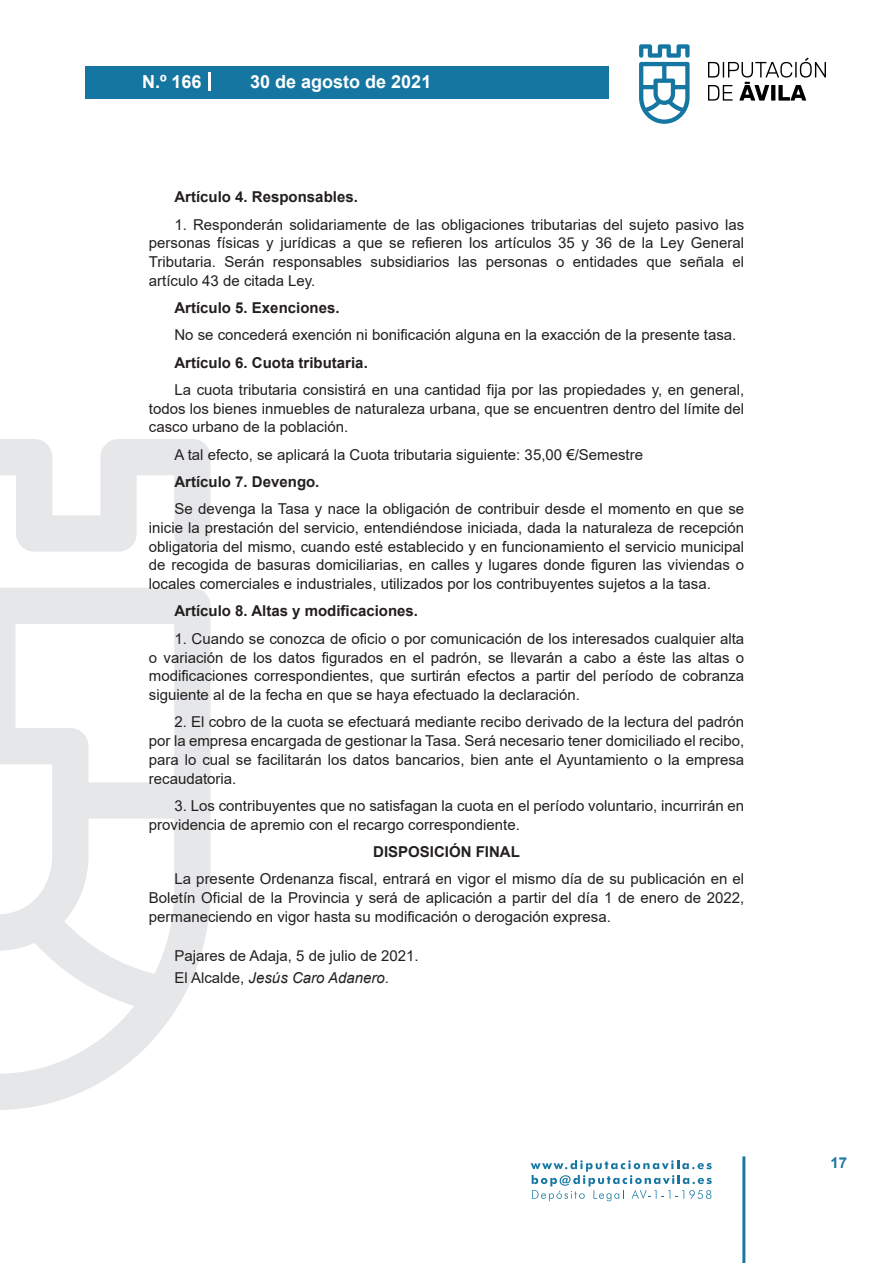
<style>
.page{position:relative;width:893px;height:1263px;background:#fff}
.page>*{position:absolute;margin:0;border:0;box-sizing:border-box;transform-origin:0 0}
.t1{font:700 18px "Arial";color:#fff}
.t2{font:15px/18.8px "Arial";color:#231f20;text-align:justify}
.t3{font:700 15px "Arial";color:#231f20}
.t4{font:700 15px "Arial";color:#1d76a4}
.s1{font-style:italic}
</style>
<div class="page">
<svg style="left:531px;top:1160px;width:181px;height:41px"></svg>
<div style="left:85px;top:66px;width:523px;height:33px;background:#1676a2"></div>
<svg style="left:639px;top:44px;width:51px;height:80px"></svg>
<svg style="left:708px;top:58px;width:118px;height:43px"></svg>
<hr style="left:742px;top:1156px;width:3px;height:107px;background:#1d76a4">
<svg style="left:208px;top:72px;width:2px;height:18px"></svg>
<svg style="left:0;top:439px;width:211px;height:671px"></svg>
<p class="t1" style="left:142px;top:69px;width:61px">N.º 166</p>
<p class="t1" style="left:250px;top:69px;width:183px">30 de agosto de 2021</p>
<p class="t3" style="left:174px;top:187px;width:185px">Artículo 4. Responsables.</p>
<p class="t2" style="left:149px;top:215px;width:597px;text-indent:26px">1. Responderán solidariamente de las obligaciones tributarias del sujeto pasivo las personas físicas y jurídicas a que se refieren los artículos 35 y 36 de la Ley General Tributaria. Serán responsables subsidiarios las personas o entidades que señala el artículo 43 de citada Ley.</p>
<p class="t3" style="left:174px;top:297px;width:167px">Artículo 5. Exenciones.</p>
<p class="t2" style="left:174px;top:326px;width:563px">No se concederá exención ni bonificación alguna en la exacción de la presente tasa.</p>
<p class="t3" style="left:174px;top:352px;width:195px">Artículo 6. Cuota tributaria.</p>
<p class="t2" style="left:149px;top:380px;width:597px;text-indent:26px">La cuota tributaria consistirá en una cantidad fija por las propiedades y, en general, todos los bienes inmuebles de naturaleza urbana, que se encuentren dentro del límite del casco urbano de la población.</p>
<p class="t2" style="left:174px;top:445px;width:470px">A tal efecto, se aplicará la Cuota tributaria siguiente: 35,00 €/Semestre</p>
<p class="t3" style="left:174px;top:471px;width:147px">Artículo 7. Devengo.</p>
<p class="t2" style="left:149px;top:499px;width:597px;text-indent:26px">Se devenga la Tasa y nace la obligación de contribuir desde el momento en que se inicie la prestación del servicio, entendiéndose iniciada, dada la naturaleza de recepción obligatoria del mismo, cuando esté establecido y en funcionamiento el servicio municipal de recogida de basuras domiciliarias, en calles y lugares donde figuren las viviendas o locales comerciales e industriales, utilizados por los contribuyentes sujetos a la tasa.</p>
<p class="t3" style="left:174px;top:601px;width:245px">Artículo 8. Altas y modificaciones.</p>
<p class="t2" style="left:149px;top:629px;width:597px;text-indent:26px">1. Cuando se conozca de oficio o por comunicación de los interesados cualquier alta o variación de los datos figurados en el padrón, se llevarán a cabo a éste las altas o modificaciones correspondientes, que surtirán efectos a partir del período de cobranza siguiente al de la fecha en que se haya efectuado la declaración.</p>
<p class="t2" style="left:149px;top:712px;width:597px;text-indent:26px">2. El cobro de la cuota se efectuará mediante recibo derivado de la lectura del padrón por la empresa encargada de gestionar la Tasa. Será necesario tener domiciliado el recibo, para lo cual se facilitarán los datos bancarios, bien ante el Ayuntamiento o la empresa recaudatoria.</p>
<p class="t2" style="left:149px;top:796px;width:597px;text-indent:26px">3. Los contribuyentes que no satisfagan la cuota en el período voluntario, incurrirán en providencia de apremio con el recargo correspondiente.</p>
<p class="t3" style="left:373px;top:841px;width:148px">DISPOSICIÓN FINAL</p>
<p class="t2" style="left:149px;top:869px;width:597px;text-indent:26px">La presente Ordenanza fiscal, entrará en vigor el mismo día de su publicación en el Boletín Oficial de la Provincia y será de aplicación a partir del día 1 de enero de 2022, permaneciendo en vigor hasta su modificación o derogación expresa.</p>
<p class="t2" style="left:174px;top:944px;width:246px;line-height:22.2px">Pajares de Adaja, 5 de julio de 2021.<br>El Alcalde, <span class="s1">Jesús Caro Adanero</span>.</p>
<p class="t4" style="left:831px;top:1152px;width:18px">17</p>
</div>
